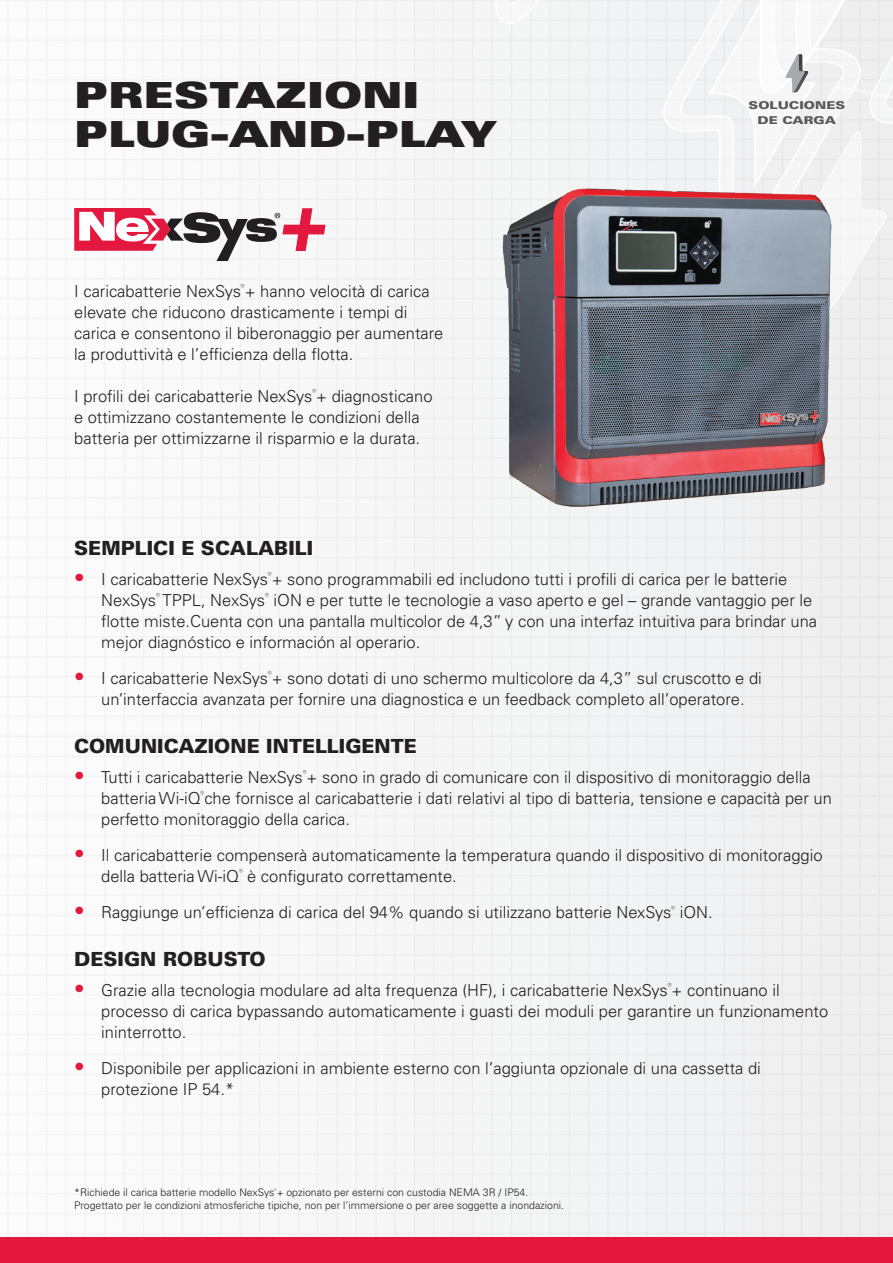
<style>
.page{position:relative;width:893px;height:1263px;background:#fff}
.page>*{position:absolute;margin:0;border:0;box-sizing:border-box;transform-origin:0 0}
.t1{font:36px/39px "Univers LT Pro X Black Ext";color:#231f20}
.t2{font:900 19.5px "Univers LT Pro 75";color:#231f20}
.t3{font:300 16.5px/21px "Univers LT Pro 45";color:#231f20}
.t4{font:900 10.8px/15px "Univers LT Pro 75";color:#57585a;text-align:center;scale:1.25 1}
.t5{font:300 10.5px/12.6px "Univers LT Pro 45";color:#231f20}
.s1{font-size:21px;color:#e4183e}
</style>
<div class="page">
<div style="left:0;top:0;width:893px;height:1238px;background:#f5f5f6"></div>
<div style="left:0;top:1238px;width:893px;height:25px;background:#e4183e"></div>
<img style="left:496px;top:168px;width:336px;height:374px">
<svg style="left:74px;top:208px;width:252px;height:53px"></svg>
<svg style="left:785px;top:54px;width:23px;height:38px"></svg>
<h1 class="t1" style="left:74px;top:75px;width:424px">PRESTAZIONI<br>PLUG-AND-PLAY</h1>
<p class="t3" style="left:74px;top:280px;width:371px">I caricabatterie NexSys<sup>®</sup>+ hanno velocità di carica elevate che riducono drasticamente i tempi di carica e consentono il biberonaggio per aumentare la produttività e l’efficienza della flotta.</p>
<p class="t3" style="left:74px;top:385px;width:360px">I profili dei caricabatterie NexSys<sup>®</sup>+ diagnosticano e ottimizzano costantemente le condizioni della batteria per ottimizzarne il risparmio e la durata.</p>
<p class="t4" style="left:749px;top:97px;width:79px">SOLUCIONES<br>DE CARGA</p>
<p class="t2" style="left:74px;top:534px;width:240px">SEMPLICI E SCALABILI</p>
<p class="t3" style="left:101px;top:568px;width:717px;text-indent:-27px"><span class="s1">•</span> I caricabatterie NexSys<sup>®</sup>+ sono programmabili ed includono tutti i profili di carica per le batterie NexSys<sup>®</sup> TPPL, NexSys<sup>®</sup> iON e per tutte le tecnologie a vaso aperto e gel – grande vantaggio per le flotte miste.Cuenta con una pantalla multicolor de 4,3” y con una interfaz intuitiva para brindar una mejor diagnóstico e información al operario.</p>
<p class="t3" style="left:74px;top:667px;width:689px;text-align:center"><span class="s1">•</span> I caricabatterie NexSys<sup>®</sup>+ sono dotati di uno schermo multicolore da 4,3” sul cruscotto e di un’interfaccia avanzata per fornire una diagnostica e un feedback completo all’operatore.</p>
<p class="t2" style="left:74px;top:732px;width:344px">COMUNICAZIONE INTELLIGENTE</p>
<p class="t3" style="left:101px;top:766px;width:732px;text-indent:-27px"><span class="s1">•</span> Tutti i caricabatterie NexSys<sup>®</sup>+ sono in grado di comunicare con il dispositivo di monitoraggio della batteria Wi-iQ<sup>®</sup>che fornisce al caricabatterie i dati relativi al tipo di batteria, tensione e capacità per un perfetto monitoraggio della carica.</p>
<p class="t3" style="left:101px;top:844px;width:723px;text-indent:-27px"><span class="s1">•</span> Il caricabatterie compenserà automaticamente la temperatura quando il dispositivo di monitoraggio della batteria Wi-iQ<sup>®</sup> è configurato correttamente.</p>
<p class="t3" style="left:74px;top:901px;width:640px"><span class="s1">•</span> Raggiunge un’efficienza di carica del 94% quando si utilizzano batterie NexSys<sup>®</sup> iON.</p>
<p class="t2" style="left:74px;top:945px;width:193px">DESIGN ROBUSTO</p>
<p class="t3" style="left:101px;top:979px;width:728px;text-indent:-27px"><span class="s1">•</span> Grazie alla tecnologia modulare ad alta frequenza (HF), i caricabatterie NexSys<sup>®</sup>+ continuano il processo di carica bypassando automaticamente i guasti dei moduli per garantire un funzionamento ininterrotto.</p>
<p class="t3" style="left:101px;top:1057px;width:661px;text-indent:-27px"><span class="s1">•</span> Disponibile per applicazioni in ambiente esterno con l’aggiunta opzionale di una cassetta di protezione IP 54.*</p>
<p class="t5" style="left:74px;top:1186px;width:491px">*Richiede il carica batterie modello NexSys<sup>®</sup>+ opzionato per esterni con custodia NEMA 3R / IP54.<br>Progettato per le condizioni atmosferiche tipiche, non per l’immersione o per aree soggette a inondazioni.</p>
</div>
